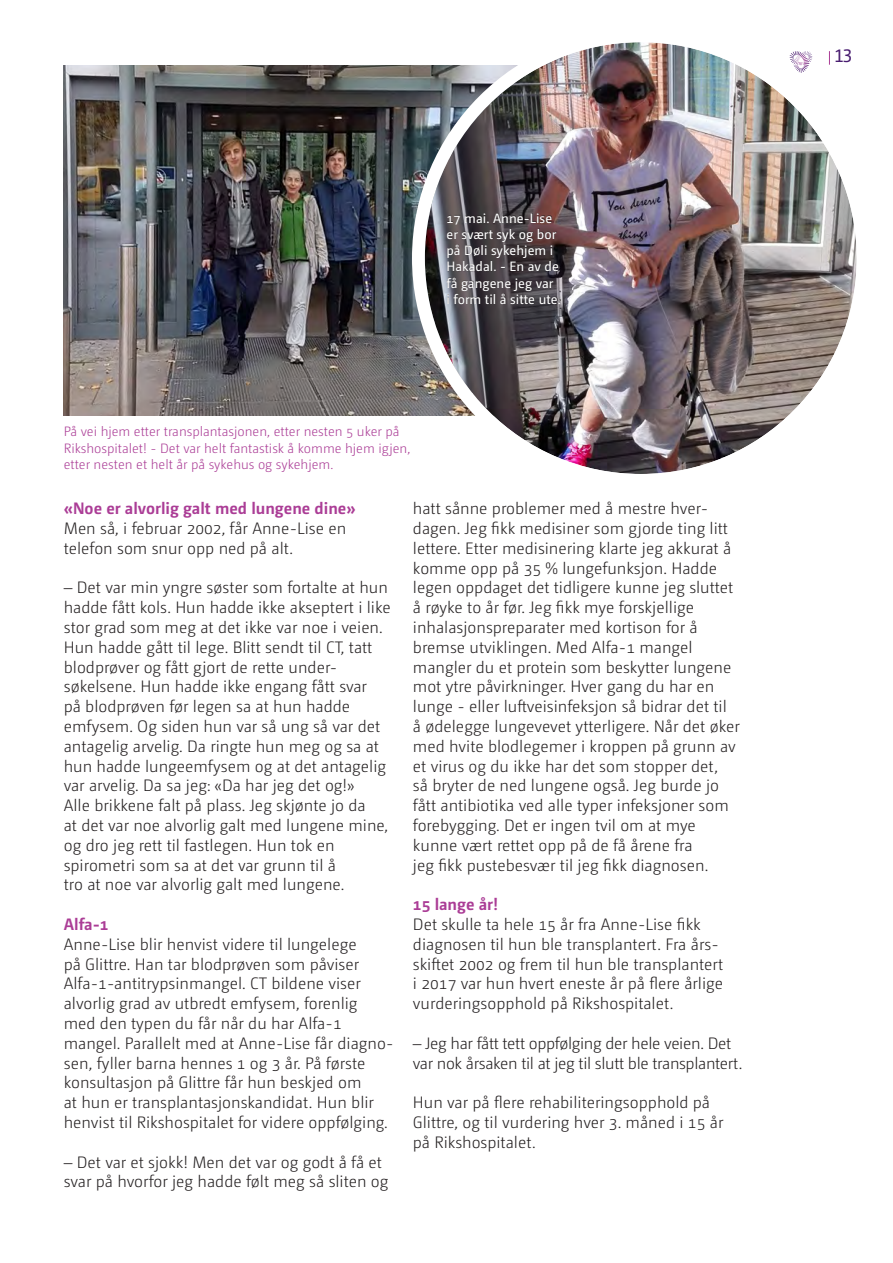
<style>
.page{position:relative;width:893px;height:1263px;background:#fff}
.page>*{position:absolute;margin:0;border:0;box-sizing:border-box;transform-origin:0 0}
.t1{font:18px "Camingo Dos Pro";color:#491d70}
.BRØD_11_13{font:300 16.5px/19.8px "Camingo Dos Pro";color:#231f20}
.BRØD_11_13-2{font:300 16.5px/19.8px "Camingo Dos Pro";letter-spacing:-.02em;color:#231f20}
.MELLOM_11_13{font:700 16.5px "Camingo Dos Pro";color:#ab3d96}
.Bildetekst{font:300 13.5px/16.2px "Camingo Dos Pro";color:#ab3d96}
.Bildetekst-2{font:13.5px/16.2px "Camingo Dos Pro";color:#fff}
</style>
<div class="page">
<img style="left:64px;top:65px;width:454px;height:351px">
<img style="left:425px;top:42px;width:432px;height:432px;border-radius:216px">
<div style="left:412px;top:29px;width:457px;height:458px;border:13px solid #fff;border-radius:50%"></div>
<div style="left:447px;top:213px;width:113px;height:91px;background:#231f20;opacity:.75"></div>
<svg style="left:829px;top:51px;width:1px;height:14px"></svg>
<svg style="left:790px;top:51px;width:22px;height:22px"></svg>
<p class="Bildetekst-2" style="left:446px;top:210px;width:116px">17 mai. Anne-Lise er svært syk og bor på Døli sykehjem i<br>Hakadal. - En av de få gangene jeg var<br>i form til å sitte ute.</p>
<p class="Bildetekst" style="left:64px;top:424px;width:348px">På vei hjem etter transplantasjonen, etter nesten 5 uker på<br>Rikshospitalet! - Det var helt fantastisk å komme hjem igjen, etter nesten et helt år på sykehus og sykehjem.</p>
<p class="MELLOM_11_13" style="left:64px;top:498px;width:293px">«Noe er alvorlig galt med lungene dine»</p>
<p class="BRØD_11_13" style="left:64px;top:518px;width:284px">Men så, i februar 2002, får Anne- Lise en telefon som snur opp ned på alt.</p>
<p class="BRØD_11_13" style="left:64px;top:578px;width:328px">– Det var min yngre søster som fortalte at hun hadde fått kols. Hun hadde ikke akseptert i like stor grad som meg at det ikke var noe i veien.<br>Hun hadde gått til lege. Blitt sendt til CT, tatt blodprøver og fått gjort de rette under&shy;søkelsene. Hun hadde ikke engang fått svar<br>på blodprøven før legen sa at hun hadde emfysem. Og siden hun var så ung så var det antagelig arvelig. Da ringte hun meg og sa at hun hadde lungeemfysem og at det antagelig var arvelig. Da sa jeg: «Da har jeg det og!»<br>Alle brikkene falt på plass. Jeg skjønte jo da<br>at det var noe alvorlig galt med lungene mine, og dro jeg rett til fastlegen. Hun tok en spirometri som sa at det var grunn til å<br>tro at noe var alvorlig galt med lungene.</p>
<p class="MELLOM_11_13" style="left:64px;top:914px;width:46px">Alfa-1</p>
<p class="BRØD_11_13" style="left:64px;top:934px;width:331px">Anne- Lise blir henvist videre til lungelege<br>på Glittre. Han tar blodprøven som påviser Alfa- 1-antitrypsinmangel. CT bildene viser alvorlig grad av utbredt emfysem, forenlig<br>med den typen du får når du har Alfa-1 mangel. Parallelt med at Anne- Lise får diagno&shy;sen, fyller barna hennes 1 og 3 år. På første konsultasjon på Glittre får hun beskjed om<br>at hun er transplantasjonskandidat. Hun blir henvist til Rikshospitalet for videre oppfølging.</p>
<p class="BRØD_11_13" style="left:64px;top:1152px;width:326px">– Det var et sjokk! Men det var og godt å få et svar på hvorfor jeg hadde følt meg så sliten og</p>
<p class="BRØD_11_13" style="left:413px;top:499px;width:328px">hatt sånne problemer med å mestre hver&shy;dagen. Jeg fikk medisiner som gjorde ting litt lettere. Etter medisinering klarte jeg akkurat å komme opp på 35 % lungefunksjon. Hadde legen oppdaget det tidligere kunne jeg sluttet å røyke to år før. Jeg fikk mye forskjellige inhalasjonspreparater med kortison for å bremse utviklingen. Med Alfa- 1 mangel mangler du et protein som beskytter lungene mot ytre påvirkninger. Hver gang du har en lunge - eller luftveisinfeksjon så bidrar det til<br>å ødelegge lungevevet ytterligere. Når det øker med hvite blodlegemer i kroppen på grunn av et virus og du ikke har det som stopper det,<br>så bryter de ned lungene også. Jeg burde jo fått antibiotika ved alle typer infeksjoner som forebygging. Det er ingen tvil om at mye kunne vært rettet opp på de få årene fra<br>jeg fikk pustebesvær til jeg fikk diagnosen.</p>
<p class="MELLOM_11_13" style="left:413px;top:894px;width:87px">15 lange år!</p>
<p class="BRØD_11_13" style="left:413px;top:914px;width:312px">Det skulle ta hele 15 år fra Anne- Lise fikk diagnosen til hun ble transplantert. Fra års&shy;skiftet 2002 og frem til hun ble transplantert i 2017 var hun hvert eneste år på flere årlige vurderingsopphold på Rikshospitalet.</p>
<p class="BRØD_11_13-2" style="left:413px;top:1033px;width:331px">– Jeg har fått tett oppfølging der hele veien. Det var nok årsaken til at jeg til slutt ble transplantert.</p>
<p class="BRØD_11_13" style="left:413px;top:1093px;width:312px">Hun var på flere rehabiliteringsopphold på<br>Glittre, og til vurdering hver 3. måned i 15 år på Rikshospitalet.</p>
<p class="t1" style="left:834px;top:45px;width:19px">13</p>
</div>
